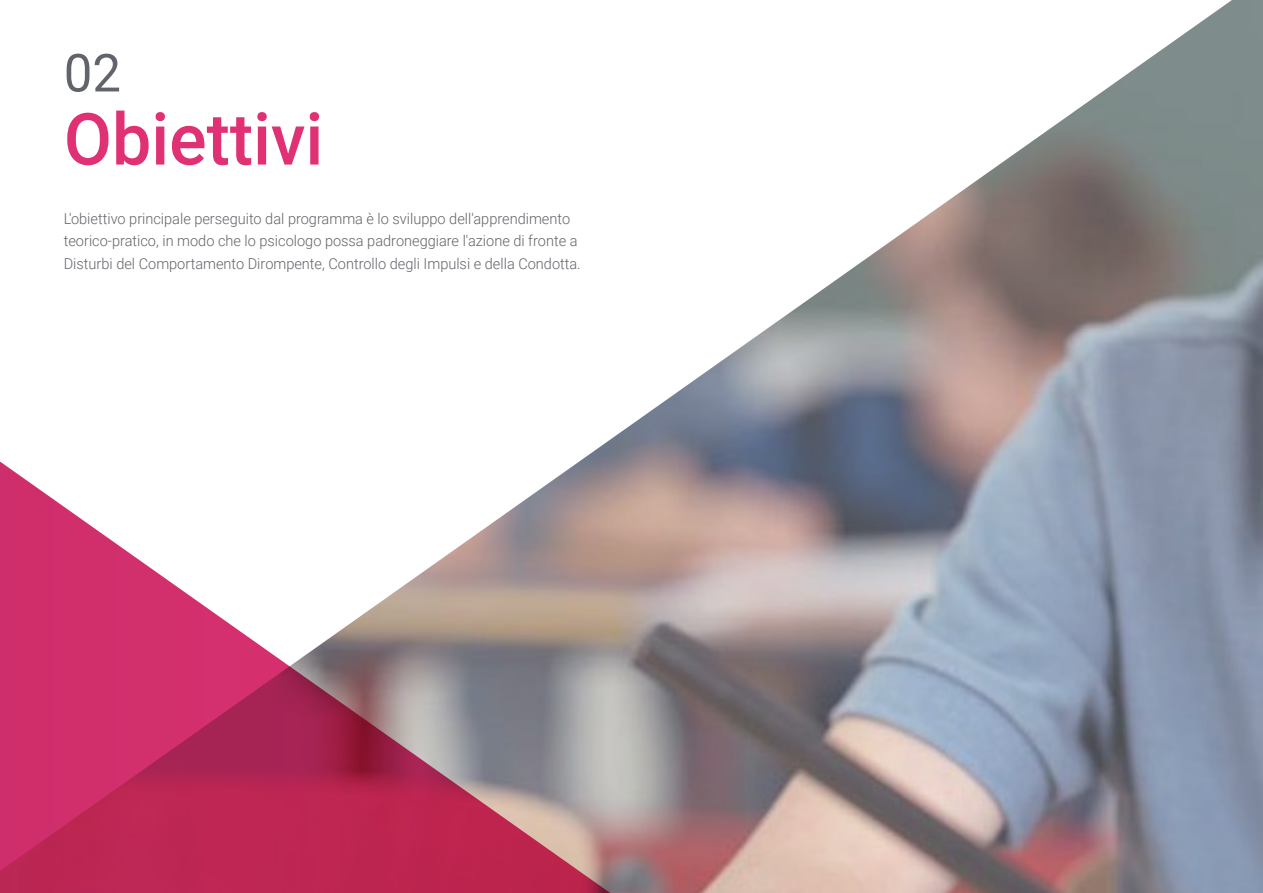
<style>
.page{position:relative;width:1263px;height:893px;background:#fff}
.page>*{position:absolute;margin:0;border:0;box-sizing:border-box;transform-origin:0 0}
.t1{font:500 72px "Roboto";color:#df3174}
.t2{font:52.5px "Roboto";color:#61646a}
.t3{font:300 15px/22.5px "Roboto";color:#61646a}
</style>
<div class="page">
<img style="left:601px;top:0;width:662px;height:893px">
<svg style="left:0;top:446px;width:640px;height:447px"></svg>
<h2 class="t2" style="left:64px;top:36px;width:59px">02</h2>
<h1 class="t1" style="left:64px;top:89px;width:261px">Obiettivi</h1>
<p class="t3" style="left:64px;top:207px;width:518px">L'obiettivo principale perseguito dal programma è lo sviluppo dell'apprendimento teorico-pratico, in modo che lo psicologo possa padroneggiare l'azione di fronte a<br>Disturbi del Comportamento Dirompente, Controllo degli Impulsi e della Condotta.</p>
</div>
